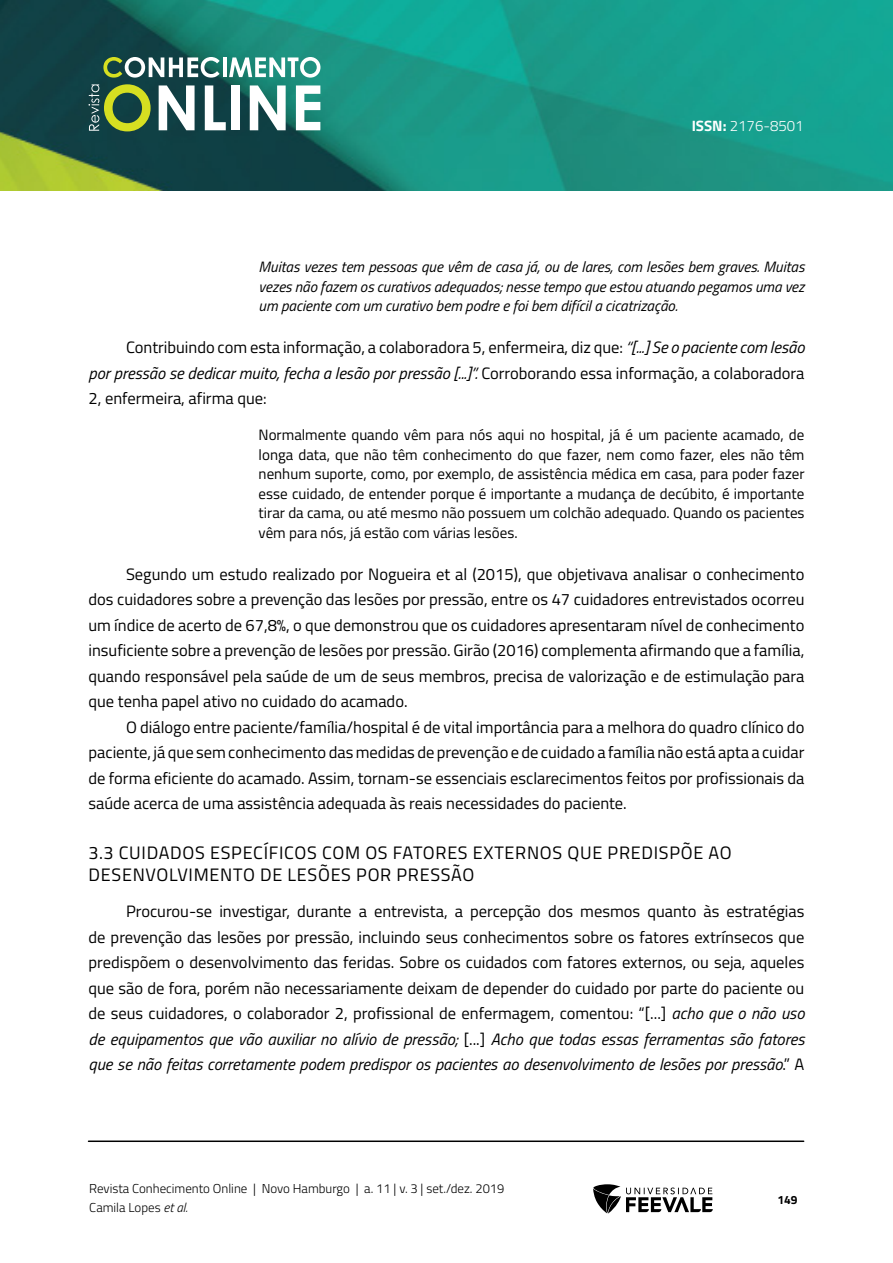
<style>
.page{position:relative;width:893px;height:1263px;background:#fff}
.page>*{position:absolute;margin:0;border:0;box-sizing:border-box;transform-origin:0 0}
.TÍTULO_1{font:18px/22.5px "Titillium Web";letter-spacing:.04em;color:#000}
.Corpo{font:16.5px/25.5px "Titillium Web";color:#000;text-align:justify}
.Citação{font:15px/19.5px "Titillium Web";color:#000;text-align:justify}
.Citação-2{font:italic 15px/19.5px "Titillium Web";color:#000;text-align:justify}
.t1{font:300 15px "Titillium Web";color:#fff}
.t2{font:300 12.9px/19.5px "Titillium Web";color:#000}
.t3{font:700 12px "Titillium Web";color:#000}
.s1{font-weight:700}
.s2{font-style:italic}
</style>
<div class="page">
<img style="left:0;top:0;width:893px;height:190px">
<svg style="left:593px;top:1184px;width:120px;height:29px"></svg>
<svg style="left:103px;top:57px;width:117px;height:21px"></svg>
<hr style="left:223px;top:57px;width:3px;height:20px;background:#fff">
<svg style="left:229px;top:57px;width:91px;height:21px"></svg>
<svg style="left:88px;top:84px;width:63px;height:47px;background:#5e7e3f"></svg>
<svg style="left:159px;top:85px;width:36px;height:45px"></svg>
<svg style="left:205px;top:85px;width:21px;height:45px"></svg>
<div style="left:232px;top:85px;width:8px;height:45px;background:#fff"></div>
<svg style="left:250px;top:85px;width:36px;height:45px"></svg>
<svg style="left:296px;top:85px;width:24px;height:45px"></svg>
<hr style="left:88px;top:1140px;width:716px;height:2px;background:#000">
<p class="t1" style="left:692px;top:115px;width:114px"><span class="s1">ISSN:</span> 2176-8501</p>
<p class="Citação-2" style="left:259px;top:256px;width:547px">Muitas vezes tem pessoas que vêm de casa já, ou de lares, com lesões bem graves. Muitas vezes não fazem os curativos adequados; nesse tempo que estou atuando pegamos uma vez um paciente com um curativo bem podre e foi bem difícil a cicatrização.</p>
<p class="Corpo" style="left:88px;top:334px;width:717px;text-indent:38px">Contribuindo com esta informação, a colaboradora 5, enfermeira, diz que: <span class="s2">“[...] Se o paciente com lesão por pressão se dedicar muito, fecha a lesão por pressão [...]”.</span> Corroborando essa informação, a colaboradora 2, enfermeira, afirma que:</p>
<p class="Citação" style="left:259px;top:424px;width:547px">Normalmente quando vêm para nós aqui no hospital, já é um paciente acamado, de longa data, que não têm conhecimento do que fazer, nem como fazer, eles não têm nenhum suporte, como, por exemplo, de assistência médica em casa, para poder fazer esse cuidado, de entender porque é importante a mudança de decúbito, é importante tirar da cama, ou até mesmo não possuem um colchão adequado. Quando os pacientes vêm para nós, já estão com várias lesões.</p>
<p class="Corpo" style="left:88px;top:560px;width:717px;text-indent:38px">Segundo um estudo realizado por Nogueira et al (2015), que objetivava analisar o conhecimento dos cuidadores sobre a prevenção das lesões por pressão, entre os 47 cuidadores entrevistados ocorreu um índice de acerto de 67,8%, o que demonstrou que os cuidadores apresentaram nível de conhecimento insuficiente sobre a prevenção de lesões por pressão. Girão (2016) complementa afirmando que a família, quando responsável pela saúde de um de seus membros, precisa de valorização e de estimulação para que tenha papel ativo no cuidado do acamado.</p>
<p class="Corpo" style="left:88px;top:713px;width:717px;text-indent:38px">O diálogo entre paciente/família/hospital é de vital importância para a melhora do quadro clínico do paciente, já que sem conhecimento das medidas de prevenção e de cuidado a família não está apta a cuidar de forma eficiente do acamado. Assim, tornam-se essenciais esclarecimentos feitos por profissionais da saúde acerca de uma assistência adequada às reais necessidades do paciente.</p>
<p class="TÍTULO_1" style="left:88px;top:840px;width:645px">3.3 CUIDADOS ESPECÍFICOS COM OS FATORES EXTERNOS QUE PREDISPÕE AO<br>DESENVOLVIMENTO DE LESÕES POR PRESSÃO</p>
<p class="Corpo" style="left:88px;top:898px;width:717px;text-indent:38px">Procurou-se investigar, durante a entrevista, a percepção dos mesmos quanto às estratégias de prevenção das lesões por pressão, incluindo seus conhecimentos sobre os fatores extrínsecos que predispõem o desenvolvimento das feridas. Sobre os cuidados com fatores externos, ou seja, aqueles que são de fora, porém não necessariamente deixam de depender do cuidado por parte do paciente ou de seus cuidadores, o colaborador 2, profissional de enfermagem, comentou: “[...] <span class="s2">acho que o não uso de equipamentos que vão auxiliar no alívio de pressão;</span> [...] <span class="s2">Acho que todas essas ferramentas são fatores que se não feitas corretamente podem predispor os pacientes ao desenvolvimento de lesões por pressão</span>.” A</p>
<p class="t2" style="left:89px;top:1178px;width:417px">Revista Conhecimento Online | Novo Hamburgo | a. 11 | v. 3 | set./dez. 2019<br>Camila Lopes <span class="s2">et al.</span></p>
<p class="t3" style="left:777px;top:1190px;width:22px">149</p>
</div>
